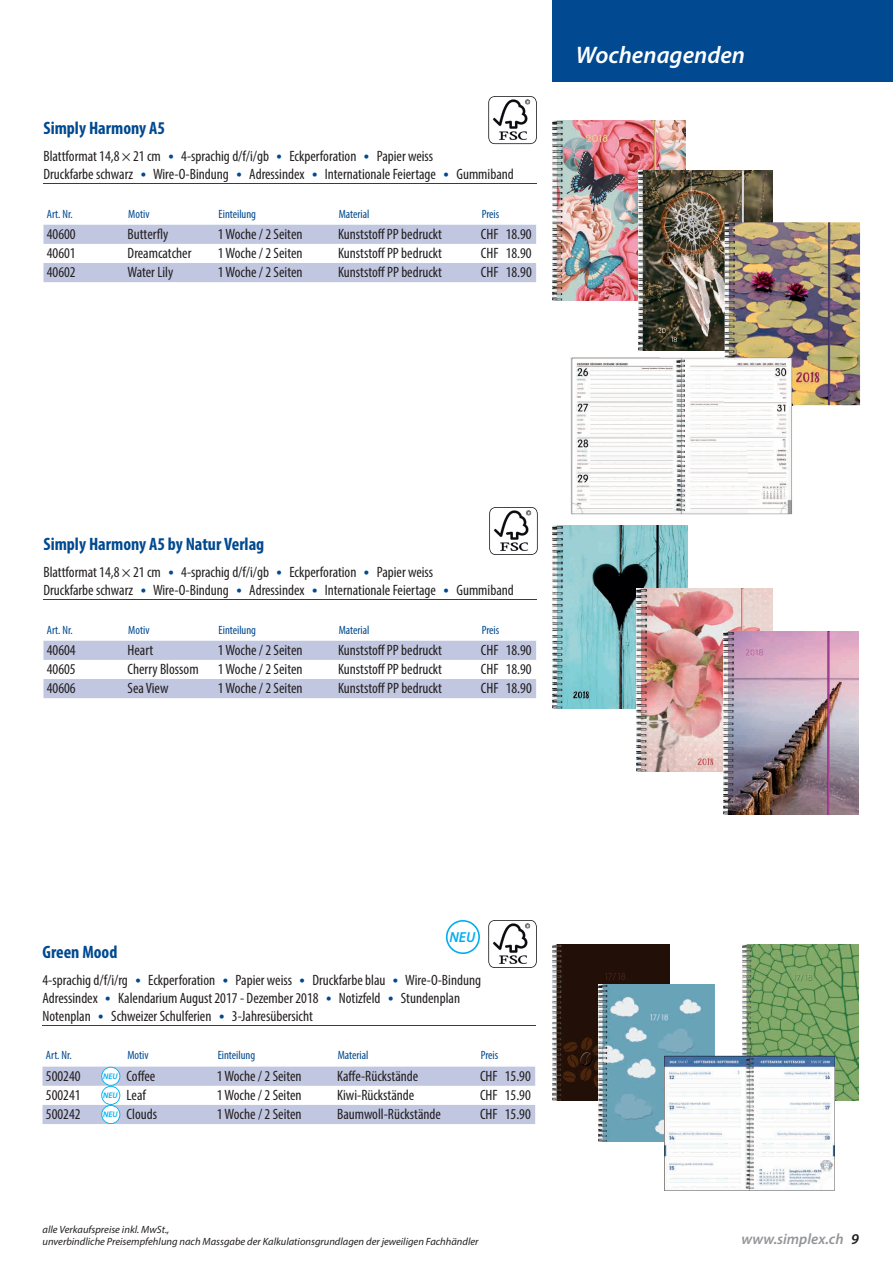
<style>
.page{position:relative;width:893px;height:1263px;background:#fff}
.page>*{position:absolute;margin:0;border:0;box-sizing:border-box;transform-origin:0 0}
.t1{font:italic 600 24px "Myriad Pro";color:#fff}
.t2{font:700 condensed 18px "Myriad Pro";color:#014990}
.t3{font:condensed 15px/18px "Myriad Pro";color:#231f20}
.t4{font:italic 600 15px "Myriad Pro";color:#939598}
.t5{font:italic 600 14.55px "Myriad Pro";color:#00aeef}
.t6{font:condensed 12px "Myriad Pro";color:#014990}
.t7{font:italic 10.5px/12.6px "Myriad Pro";color:#231f20}
.t8{font:italic 600 8.1px "Myriad Pro";color:#00aeef}
.s1{font-size:21px;color:#014990}
.s2{color:#231f20}
</style>
<div class="page">
<div style="left:553px;top:0;width:340px;height:81px;background:#014990"></div>
<hr style="left:43px;top:183px;width:494px;height:1px;background:#014990">
<svg style="left:43px;top:225px;width:493px;height:57px"></svg>
<svg style="left:488px;top:96px;width:49px;height:48px"></svg>
<img style="left:552px;top:526px;width:135px;height:182px">
<img style="left:552px;top:120px;width:134px;height:181px">
<hr style="left:43px;top:599px;width:494px;height:1px;background:#014990">
<svg style="left:43px;top:641px;width:493px;height:57px"></svg>
<hr style="left:43px;top:1025px;width:493px;height:1px;background:#014990">
<svg style="left:489px;top:507px;width:49px;height:48px"></svg>
<svg style="left:488px;top:920px;width:49px;height:48px"></svg>
<img style="left:553px;top:944px;width:116px;height:157px">
<img style="left:743px;top:944px;width:116px;height:157px">
<img style="left:598px;top:984px;width:116px;height:157px">
<svg style="left:446px;top:920px;width:34px;height:34px"></svg>
<svg style="left:664px;top:1056px;width:171px;height:135px"></svg>
<svg style="left:43px;top:1067px;width:492px;height:57px"></svg>
<img style="left:637px;top:589px;width:135px;height:183px">
<img style="left:723px;top:631px;width:136px;height:183px">
<img style="left:639px;top:171px;width:133px;height:180px">
<img style="left:725px;top:222px;width:135px;height:183px">
<img style="left:571px;top:358px;width:177px;height:156px">
<img style="left:748px;top:405px;width:44px;height:109px">
<img style="left:725px;top:358px;width:67px;height:47px">
<p class="t2" style="left:43px;top:116px;width:123px">Simply Harmony A5</p>
<p class="t3" style="left:43px;top:146px;width:472px">Blattformat 14,8 × 21 cm <span class="s1">•</span> 4-sprachig d/f/i/gb <span class="s1">•</span> Eckperforation <span class="s1">•</span> Papier weiss<br>Druckfarbe schwarz <span class="s1">•</span> Wire-O-Bindung <span class="s1">•</span> Adressindex <span class="s1">•</span> Internationale Feiertage <span class="s1">•</span> Gummiband</p>
<p class="t6" style="left:47px;top:206px;width:27px">Art. Nr.</p>
<p class="t6" style="left:128px;top:206px;width:23px">Motiv</p>
<p class="t6" style="left:219px;top:206px;width:39px">Einteilung</p>
<p class="t6" style="left:339px;top:206px;width:32px">Material</p>
<p class="t6" style="left:482px;top:206px;width:19px">Preis</p>
<p class="t3" style="left:47px;top:225px;width:30px">40600</p>
<p class="t3" style="left:128px;top:225px;width:42px">Butterfly</p>
<p class="t3" style="left:218px;top:225px;width:86px">1 Woche / 2 Seiten</p>
<p class="t3" style="left:338px;top:225px;width:106px">Kunststoff PP bedruckt</p>
<p class="t3" style="left:481px;top:225px;width:52px">CHF 18.90</p>
<p class="t3" style="left:47px;top:244px;width:30px">40601</p>
<p class="t3" style="left:128px;top:244px;width:65px">Dreamcatcher</p>
<p class="t3" style="left:218px;top:244px;width:86px">1 Woche / 2 Seiten</p>
<p class="t3" style="left:338px;top:244px;width:106px">Kunststoff PP bedruckt</p>
<p class="t3" style="left:481px;top:244px;width:52px">CHF 18.90</p>
<p class="t3" style="left:47px;top:263px;width:30px">40602</p>
<p class="t3" style="left:128px;top:263px;width:47px">Water Lily</p>
<p class="t3" style="left:218px;top:263px;width:86px">1 Woche / 2 Seiten</p>
<p class="t3" style="left:338px;top:263px;width:106px">Kunststoff PP bedruckt</p>
<p class="t3" style="left:481px;top:263px;width:52px">CHF 18.90</p>
<h1 class="t1" style="left:576px;top:40px;width:171px">Wochenagenden</h1>
<p class="t2" style="left:43px;top:532px;width:222px">Simply Harmony A5 by Natur Verlag</p>
<p class="t3" style="left:43px;top:562px;width:472px">Blattformat 14,8 × 21 cm <span class="s1">•</span> 4-sprachig d/f/i/gb <span class="s1">•</span> Eckperforation <span class="s1">•</span> Papier weiss<br>Druckfarbe schwarz <span class="s1">•</span> Wire-O-Bindung <span class="s1">•</span> Adressindex <span class="s1">•</span> Internationale Feiertage <span class="s1">•</span> Gummiband</p>
<p class="t6" style="left:47px;top:622px;width:27px">Art. Nr.</p>
<p class="t6" style="left:128px;top:622px;width:23px">Motiv</p>
<p class="t6" style="left:219px;top:622px;width:39px">Einteilung</p>
<p class="t6" style="left:339px;top:622px;width:32px">Material</p>
<p class="t6" style="left:482px;top:622px;width:19px">Preis</p>
<p class="t3" style="left:47px;top:641px;width:30px">40604</p>
<p class="t3" style="left:128px;top:641px;width:27px">Heart</p>
<p class="t3" style="left:218px;top:641px;width:86px">1 Woche / 2 Seiten</p>
<p class="t3" style="left:338px;top:641px;width:106px">Kunststoff PP bedruckt</p>
<p class="t3" style="left:481px;top:641px;width:52px">CHF 18.90</p>
<p class="t3" style="left:47px;top:660px;width:30px">40605</p>
<p class="t3" style="left:128px;top:660px;width:73px">Cherry Blossom</p>
<p class="t3" style="left:218px;top:660px;width:86px">1 Woche / 2 Seiten</p>
<p class="t3" style="left:338px;top:660px;width:106px">Kunststoff PP bedruckt</p>
<p class="t3" style="left:481px;top:660px;width:52px">CHF 18.90</p>
<p class="t3" style="left:47px;top:679px;width:30px">40606</p>
<p class="t3" style="left:128px;top:679px;width:42px">Sea View</p>
<p class="t3" style="left:218px;top:679px;width:86px">1 Woche / 2 Seiten</p>
<p class="t3" style="left:338px;top:679px;width:106px">Kunststoff PP bedruckt</p>
<p class="t3" style="left:481px;top:679px;width:52px">CHF 18.90</p>
<p class="t5" style="left:449px;top:927px;width:27px">NEU</p>
<p class="t2" style="left:43px;top:940px;width:76px">Green Mood</p>
<p class="t3" style="left:43px;top:970px;width:440px">4-sprachig d/f/i/rg <span class="s1">•</span> Eckperforation <span class="s1">•</span> Papier weiss <span class="s1">•</span> Druckfarbe blau <span class="s1">•</span> Wire-O-Bindung<br>Adressindex <span class="s1">•</span> Kalendarium August 2017 - Dezember 2018 <span class="s1">•</span> Notizfeld <span class="s1">•</span> Stundenplan<br>Notenplan <span class="s1">•</span> Schweizer Schulferien <span class="s1">•</span> 3-Jahresübersicht</p>
<p class="t6" style="left:46px;top:1048px;width:27px">Art. Nr.</p>
<p class="t6" style="left:127px;top:1048px;width:23px">Motiv</p>
<p class="t6" style="left:218px;top:1048px;width:39px">Einteilung</p>
<p class="t6" style="left:338px;top:1048px;width:32px">Material</p>
<p class="t6" style="left:481px;top:1048px;width:19px">Preis</p>
<p class="t3" style="left:46px;top:1067px;width:36px">500240</p>
<p class="t3" style="left:127px;top:1067px;width:30px">Coffee</p>
<p class="t3" style="left:217px;top:1067px;width:86px">1 Woche / 2 Seiten</p>
<p class="t3" style="left:337px;top:1067px;width:83px">Kaffe-Rückstände</p>
<p class="t3" style="left:480px;top:1067px;width:52px">CHF 15.90</p>
<p class="t3" style="left:46px;top:1086px;width:36px">500241</p>
<p class="t3" style="left:127px;top:1086px;width:21px">Leaf</p>
<p class="t3" style="left:217px;top:1086px;width:86px">1 Woche / 2 Seiten</p>
<p class="t3" style="left:337px;top:1086px;width:79px">Kiwi-Rückstände</p>
<p class="t3" style="left:480px;top:1086px;width:52px">CHF 15.90</p>
<p class="t3" style="left:46px;top:1105px;width:36px">500242</p>
<p class="t3" style="left:127px;top:1105px;width:32px">Clouds</p>
<p class="t3" style="left:217px;top:1105px;width:86px">1 Woche / 2 Seiten</p>
<p class="t3" style="left:337px;top:1105px;width:105px">Baumwoll-Rückstände</p>
<p class="t3" style="left:480px;top:1105px;width:52px">CHF 15.90</p>
<p class="t8" style="left:103px;top:1071px;width:16px">NEU</p>
<p class="t8" style="left:103px;top:1090px;width:16px">NEU</p>
<p class="t8" style="left:103px;top:1109px;width:16px">NEU</p>
<p class="t7" style="left:43px;top:1222px;width:438px">alle Verkaufspreise inkl. MwSt.,<br>unverbindliche Preisempfehlung nach Massgabe der Kalkulationsgrundlagen der jeweiligen Fachhändler</p>
<p class="t4" style="left:741px;top:1230px;width:119px">www.simplex.ch <span class="s2">9</span></p>
</div>
